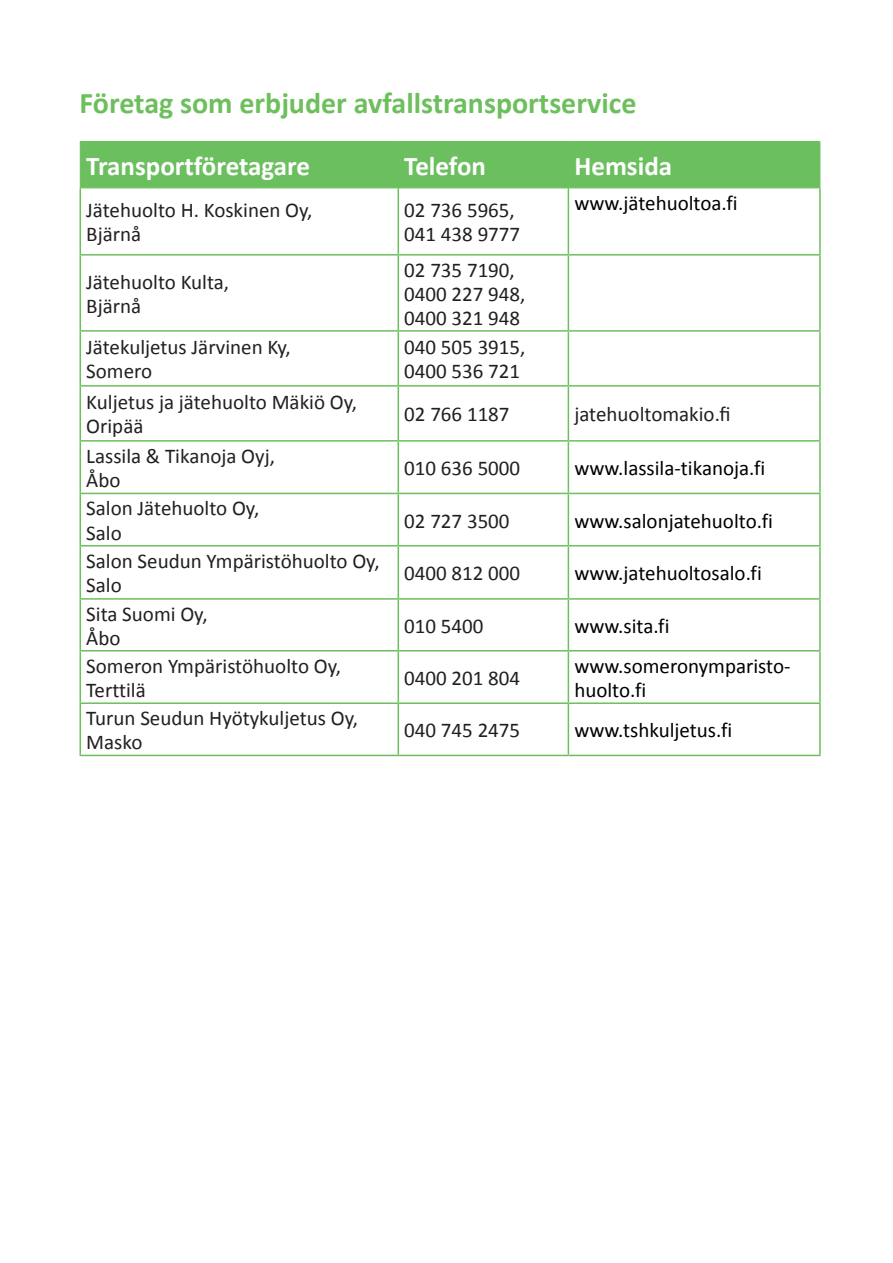
<style>
.page{position:relative;width:893px;height:1263px;background:#fff}
.page>*{position:absolute;margin:0;border:0;box-sizing:border-box;transform-origin:0 0}
.t1{font:700 30px "Calibri";color:#6dbf5d}
.t2{font:700 27px "Calibri";color:#fff}
.t3{font:21px/24.2px "Calibri";color:#231f20}
.t4{font:21px/24.2px "Calibri";color:#000001}
</style>
<div class="page">
<div style="left:81px;top:142px;width:739px;height:46px;background:#6bbf5f"></div>
<hr style="left:80px;top:188px;width:1px;height:66px;background:#6dbf5d">
<hr style="left:398px;top:188px;width:1px;height:66px;background:#6dbf5d">
<hr style="left:568px;top:188px;width:1px;height:66px;background:#6dbf5d">
<hr style="left:819px;top:188px;width:2px;height:66px;background:#6dbf5d">
<hr style="left:80px;top:254px;width:318px;height:2px;background:#6dbf5d">
<hr style="left:80px;top:256px;width:1px;height:74px;background:#6dbf5d">
<hr style="left:398px;top:254px;width:170px;height:2px;background:#6dbf5d">
<hr style="left:398px;top:256px;width:1px;height:74px;background:#6dbf5d">
<hr style="left:568px;top:254px;width:253px;height:2px;background:#6dbf5d">
<hr style="left:568px;top:256px;width:1px;height:74px;background:#6dbf5d">
<hr style="left:819px;top:256px;width:2px;height:74px;background:#6dbf5d">
<hr style="left:80px;top:330px;width:318px;height:2px;background:#6dbf5d">
<hr style="left:80px;top:332px;width:1px;height:53px;background:#6dbf5d">
<hr style="left:398px;top:330px;width:170px;height:2px;background:#6dbf5d">
<hr style="left:398px;top:332px;width:1px;height:53px;background:#6dbf5d">
<hr style="left:568px;top:330px;width:253px;height:2px;background:#6dbf5d">
<hr style="left:568px;top:332px;width:1px;height:53px;background:#6dbf5d">
<hr style="left:819px;top:332px;width:2px;height:53px;background:#6dbf5d">
<hr style="left:80px;top:385px;width:318px;height:2px;background:#6dbf5d">
<hr style="left:80px;top:387px;width:1px;height:53px;background:#6dbf5d">
<hr style="left:398px;top:385px;width:170px;height:2px;background:#6dbf5d">
<hr style="left:398px;top:387px;width:1px;height:53px;background:#6dbf5d">
<hr style="left:568px;top:385px;width:253px;height:2px;background:#6dbf5d">
<hr style="left:568px;top:387px;width:1px;height:53px;background:#6dbf5d">
<hr style="left:819px;top:387px;width:2px;height:53px;background:#6dbf5d">
<hr style="left:80px;top:440px;width:318px;height:2px;background:#6dbf5d">
<hr style="left:80px;top:442px;width:1px;height:51px;background:#6dbf5d">
<hr style="left:398px;top:440px;width:170px;height:2px;background:#6dbf5d">
<hr style="left:398px;top:442px;width:1px;height:51px;background:#6dbf5d">
<hr style="left:568px;top:440px;width:253px;height:2px;background:#6dbf5d">
<hr style="left:568px;top:442px;width:1px;height:51px;background:#6dbf5d">
<hr style="left:819px;top:442px;width:2px;height:51px;background:#6dbf5d">
<hr style="left:80px;top:493px;width:318px;height:1px;background:#6dbf5d">
<hr style="left:80px;top:494px;width:1px;height:51px;background:#6dbf5d">
<hr style="left:398px;top:493px;width:170px;height:1px;background:#6dbf5d">
<hr style="left:398px;top:494px;width:1px;height:51px;background:#6dbf5d">
<hr style="left:568px;top:493px;width:253px;height:1px;background:#6dbf5d">
<hr style="left:568px;top:494px;width:1px;height:51px;background:#6dbf5d">
<hr style="left:819px;top:494px;width:2px;height:51px;background:#6dbf5d">
<hr style="left:80px;top:545px;width:318px;height:1px;background:#6dbf5d">
<hr style="left:80px;top:546px;width:1px;height:52px;background:#6dbf5d">
<hr style="left:398px;top:545px;width:170px;height:1px;background:#6dbf5d">
<hr style="left:398px;top:546px;width:1px;height:52px;background:#6dbf5d">
<hr style="left:568px;top:545px;width:253px;height:1px;background:#6dbf5d">
<hr style="left:568px;top:546px;width:1px;height:52px;background:#6dbf5d">
<hr style="left:819px;top:546px;width:2px;height:52px;background:#6dbf5d">
<hr style="left:80px;top:598px;width:318px;height:2px;background:#6dbf5d">
<hr style="left:80px;top:600px;width:1px;height:50px;background:#6dbf5d">
<hr style="left:398px;top:598px;width:170px;height:2px;background:#6dbf5d">
<hr style="left:398px;top:600px;width:1px;height:50px;background:#6dbf5d">
<hr style="left:568px;top:598px;width:253px;height:2px;background:#6dbf5d">
<hr style="left:568px;top:600px;width:1px;height:50px;background:#6dbf5d">
<hr style="left:819px;top:600px;width:2px;height:50px;background:#6dbf5d">
<hr style="left:80px;top:650px;width:318px;height:1px;background:#6dbf5d">
<hr style="left:80px;top:651px;width:1px;height:51px;background:#6dbf5d">
<hr style="left:398px;top:650px;width:170px;height:1px;background:#6dbf5d">
<hr style="left:398px;top:651px;width:1px;height:51px;background:#6dbf5d">
<hr style="left:568px;top:650px;width:253px;height:1px;background:#6dbf5d">
<hr style="left:568px;top:651px;width:1px;height:51px;background:#6dbf5d">
<hr style="left:819px;top:651px;width:2px;height:51px;background:#6dbf5d">
<hr style="left:80px;top:702px;width:318px;height:2px;background:#6dbf5d">
<hr style="left:80px;top:704px;width:1px;height:51px;background:#6dbf5d">
<hr style="left:398px;top:702px;width:170px;height:2px;background:#6dbf5d">
<hr style="left:398px;top:704px;width:1px;height:51px;background:#6dbf5d">
<hr style="left:568px;top:702px;width:253px;height:2px;background:#6dbf5d">
<hr style="left:568px;top:704px;width:1px;height:51px;background:#6dbf5d">
<hr style="left:819px;top:704px;width:2px;height:51px;background:#6dbf5d">
<hr style="left:80px;top:755px;width:318px;height:1px;background:#6dbf5d">
<hr style="left:398px;top:755px;width:170px;height:1px;background:#6dbf5d">
<hr style="left:568px;top:755px;width:253px;height:1px;background:#6dbf5d">
<hr style="left:80px;top:141px;width:318px;height:1px;background:#6dbf5d">
<hr style="left:80px;top:142px;width:1px;height:46px;background:#6dbf5d">
<hr style="left:398px;top:141px;width:170px;height:1px;background:#6dbf5d">
<hr style="left:398px;top:142px;width:1px;height:46px;background:#6dbf5d">
<hr style="left:568px;top:141px;width:252px;height:1px;background:#6dbf5d">
<hr style="left:568px;top:142px;width:1px;height:46px;background:#6dbf5d">
<hr style="left:820px;top:142px;width:1px;height:46px;background:#6dbf5d">
<hr style="left:80px;top:188px;width:318px;height:1px;background:#6dbf5d">
<hr style="left:398px;top:188px;width:170px;height:1px;background:#6dbf5d">
<hr style="left:568px;top:188px;width:252px;height:1px;background:#6dbf5d">
<h1 class="t1" style="left:80px;top:83px;width:558px">Företag som erbjuder avfallstransportservice</h1>
<p class="t2" style="left:86px;top:149px;width:225px">Transportföretagare</p>
<p class="t2" style="left:404px;top:149px;width:83px">Telefon</p>
<p class="t2" style="left:574px;top:149px;width:99px">Hemsida</p>
<p class="t3" style="left:86px;top:198px;width:228px">Jätehuolto H. Koskinen Oy,<br>Bjärnå</p>
<p class="t3" style="left:404px;top:198px;width:117px">02 736 5965,<br>041 438 9777</p>
<p class="t4" style="left:574px;top:191px;width:165px">www.jätehuoltoa.fi</p>
<p class="t3" style="left:86px;top:270px;width:144px">Jätehuolto Kulta,<br>Bjärnå</p>
<p class="t3" style="left:404px;top:258px;width:123px">02 735 7190,<br>0400 227 948,<br>0400 321 948</p>
<p class="t3" style="left:86px;top:335px;width:206px">Jätekuljetus Järvinen Ky,<br>Somero</p>
<p class="t3" style="left:404px;top:335px;width:123px">040 505 3915,<br>0400 536 721</p>
<p class="t3" style="left:86px;top:390px;width:272px">Kuljetus ja jätehuolto Mäkiö Oy,<br>Oripää</p>
<p class="t3" style="left:404px;top:402px;width:107px">02 766 1187</p>
<p class="t3" style="left:574px;top:402px;width:158px">jatehuoltomakio.fi</p>
<p class="t3" style="left:86px;top:444px;width:190px">Lassila &amp; Tikanoja Oyj,<br>Åbo</p>
<p class="t3" style="left:86px;top:496px;width:174px">Salon Jätehuolto Oy,<br>Salo</p>
<p class="t3" style="left:86px;top:549px;width:295px">Salon Seudun Ympäristöhuolto Oy,<br>Salo</p>
<p class="t3" style="left:86px;top:602px;width:123px">Sita Suomi Oy,<br>Åbo</p>
<p class="t3" style="left:86px;top:654px;width:256px">Someron Ympäristöhuolto Oy,<br>Terttilä</p>
<p class="t3" style="left:86px;top:706px;width:273px">Turun Seudun Hyötykuljetus Oy,<br>Masko</p>
<p class="t3" style="left:404px;top:456px;width:117px">010 636 5000</p>
<p class="t4" style="left:574px;top:456px;width:192px">www.lassila-tikanoja.fi</p>
<p class="t3" style="left:404px;top:508px;width:107px">02 727 3500</p>
<p class="t4" style="left:574px;top:508px;width:200px">www.salonjatehuolto.fi</p>
<p class="t3" style="left:404px;top:561px;width:117px">0400 812 000</p>
<p class="t4" style="left:574px;top:561px;width:189px">www.jatehuoltosalo.fi</p>
<p class="t3" style="left:404px;top:614px;width:81px">010 5400</p>
<p class="t4" style="left:574px;top:614px;width:97px">www.sita.fi</p>
<p class="t3" style="left:404px;top:666px;width:117px">0400 201 804</p>
<p class="t4" style="left:574px;top:654px;width:218px">www.someronymparisto&shy;huolto.fi</p>
<p class="t3" style="left:404px;top:718px;width:117px">040 745 2475</p>
<p class="t4" style="left:574px;top:718px;width:159px">www.tshkuljetus.fi</p>
</div>
